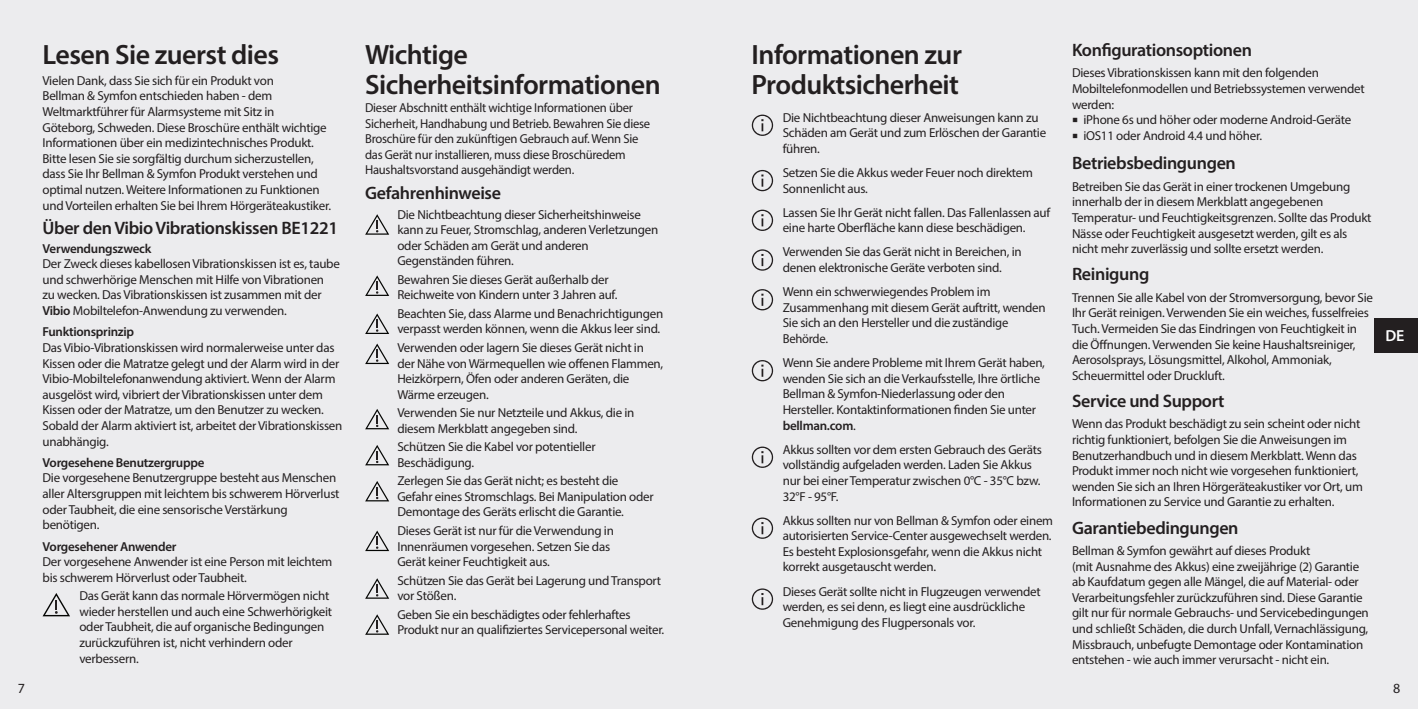
<style>
.page{position:relative;width:1418px;height:709px;background:#fff}
.page>*{position:absolute;margin:0;border:0;box-sizing:border-box;transform-origin:0 0}
.t1{font:600 28px/30px "Myriad Pro";letter-spacing:-.02em;color:#231f20}
.t2{font:600 18px "Myriad Pro";letter-spacing:-.02em;color:#231f20}
.t3{font:600 16px "Myriad Pro";color:#fff}
.t4{font:14px "Myriad Pro";color:#231f20}
.t5{font:13px/15.6px "Myriad Pro";letter-spacing:-.02em;color:#231f20}
.t6{font:600 13px "Myriad Pro";letter-spacing:-.02em;color:#231f20}
.s1{font-weight:600}
</style>
<div class="page">
<div style="left:0;top:0;width:1417px;height:709px;background:#ececee"></div>
<div style="left:1373px;top:318px;width:44px;height:34px;background:#231f20"></div>
<svg style="left:43px;top:593px;width:27px;height:23px"></svg>
<svg style="left:365px;top:214px;width:24px;height:21px"></svg>
<svg style="left:365px;top:275px;width:24px;height:21px"></svg>
<svg style="left:365px;top:313px;width:24px;height:21px"></svg>
<svg style="left:365px;top:343px;width:24px;height:21px"></svg>
<svg style="left:365px;top:409px;width:24px;height:20px"></svg>
<svg style="left:365px;top:445px;width:24px;height:20px"></svg>
<svg style="left:365px;top:481px;width:24px;height:20px"></svg>
<svg style="left:365px;top:530px;width:24px;height:21px"></svg>
<svg style="left:365px;top:578px;width:24px;height:20px"></svg>
<svg style="left:365px;top:614px;width:24px;height:20px"></svg>
<svg style="left:751px;top:115px;width:22px;height:21px"></svg>
<svg style="left:751px;top:170px;width:22px;height:21px"></svg>
<svg style="left:751px;top:210px;width:22px;height:21px"></svg>
<svg style="left:751px;top:249px;width:22px;height:22px"></svg>
<svg style="left:751px;top:289px;width:22px;height:21px"></svg>
<svg style="left:751px;top:360px;width:22px;height:21px"></svg>
<svg style="left:751px;top:446px;width:22px;height:22px"></svg>
<svg style="left:751px;top:517px;width:22px;height:22px"></svg>
<svg style="left:751px;top:588px;width:22px;height:21px"></svg>
<p class="t1" style="left:43px;top:38px;width:238px">Lesen Sie zuerst dies</p>
<p class="t5" style="left:43px;top:72px;width:290px">Vielen Dank, dass Sie sich für ein Produkt von<br>Bellman &amp; Symfon entschieden haben - dem Weltmarktführer für Alarmsysteme mit Sitz in<br>Göteborg, Schweden. Diese Broschüre enthält wichtige Informationen über ein medizintechnisches Produkt.<br>Bitte lesen Sie sie sorgfältig durchum sicherzustellen, dass Sie Ihr Bellman &amp; Symfon Produkt verstehen und optimal nutzen. Weitere Informationen zu Funktionen und Vorteilen erhalten Sie bei Ihrem Hörgeräteakustiker.</p>
<p class="t2" style="left:43px;top:217px;width:297px">Über den Vibio Vibrationskissen BE1221</p>
<p class="t6" style="left:43px;top:240px;width:110px">Verwendungszweck</p>
<p class="t5" style="left:43px;top:256px;width:299px">Der Zweck dieses kabellosen Vibrationskissen ist es, taube und schwerhörige Menschen mit Hilfe von Vibrationen zu wecken. Das Vibrationskissen ist zusammen mit der <span class="s1">Vibio</span> Mobiltelefon-Anwendung zu verwenden.</p>
<p class="t6" style="left:43px;top:323px;width:93px">Funktionsprinzip</p>
<p class="t5" style="left:43px;top:339px;width:301px">Das Vibio-Vibrationskissen wird normalerweise unter das Kissen oder die Matratze gelegt und der Alarm wird in der Vibio-Mobiltelefonanwendung aktiviert. Wenn der Alarm ausgelöst wird, vibriert der Vibrationskissen unter dem Kissen oder der Matratze, um den Benutzer zu wecken.<br>Sobald der Alarm aktiviert ist, arbeitet der Vibrationskissen unabhängig.</p>
<p class="t6" style="left:43px;top:454px;width:163px">Vorgesehene Benutzergruppe</p>
<p class="t5" style="left:43px;top:470px;width:298px">Die vorgesehene Benutzergruppe besteht aus Menschen aller Altersgruppen mit leichtem bis schwerem Hörverlust oder Taubheit, die eine sensorische Verstärkung benötigen.</p>
<p class="t6" style="left:43px;top:538px;width:135px">Vorgesehener Anwender</p>
<p class="t5" style="left:43px;top:554px;width:291px">Der vorgesehene Anwender ist eine Person mit leichtem bis schwerem Hörverlust oder Taubheit.</p>
<p class="t5" style="left:79px;top:588px;width:254px">Das Gerät kann das normale Hörvermögen nicht wieder herstellen und auch eine Schwerhörigkeit oder Taubheit, die auf organische Bedingungen zurückzuführen ist, nicht verhindern oder verbessern.</p>
<p class="t1" style="left:365px;top:38px;width:297px">Wichtige<br>Sicherheitsinformationen</p>
<p class="t5" style="left:365px;top:100px;width:287px">Dieser Abschnitt enthält wichtige Informationen über Sicherheit, Handhabung und Betrieb. Bewahren Sie diese Broschüre für den zukünftigen Gebrauch auf. Wenn Sie das Gerät nur installieren, muss diese Broschüredem Haushaltsvorstand ausgehändigt werden.</p>
<p class="t2" style="left:365px;top:181px;width:137px">Gefahrenhinweise</p>
<p class="t5" style="left:397px;top:206px;width:262px">Die Nichtbeachtung dieser Sicherheitshinweise kann zu Feuer, Stromschlag, anderen Verletzungen oder Schäden am Gerät und anderen Gegenständen führen.</p>
<p class="t5" style="left:397px;top:271px;width:221px">Bewahren Sie dieses Gerät außerhalb der<br>Reichweite von Kindern unter 3 Jahren auf.</p>
<p class="t5" style="left:397px;top:305px;width:267px">Beachten Sie, dass Alarme und Benachrichtigungen verpasst werden können, wenn die Akkus leer sind.</p>
<p class="t5" style="left:397px;top:339px;width:267px">Verwenden oder lagern Sie dieses Gerät nicht in der Nähe von Wärmequellen wie offenen Flammen, Heizkörpern, Öfen oder anderen Geräten, die Wärme erzeugen.</p>
<p class="t5" style="left:397px;top:405px;width:238px">Verwenden Sie nur Netzteile und Akkus, die in diesem Merkblatt angegeben sind.</p>
<p class="t5" style="left:397px;top:439px;width:200px">Schützen Sie die Kabel vor potentieller<br>Beschädigung.</p>
<p class="t5" style="left:397px;top:473px;width:258px">Zerlegen Sie das Gerät nicht; es besteht die<br>Gefahr eines Stromschlags. Bei Manipulation oder<br>Demontage des Geräts erlischt die Garantie.</p>
<p class="t5" style="left:397px;top:522px;width:218px">Dieses Gerät ist nur für die Verwendung in<br>Innenräumen vorgesehen. Setzen Sie das<br>Gerät keiner Feuchtigkeit aus.</p>
<p class="t5" style="left:397px;top:572px;width:265px">Schützen Sie das Gerät bei Lagerung und Transport vor Stößen.</p>
<p class="t5" style="left:397px;top:606px;width:268px">Geben Sie ein beschädigtes oder fehlerhaftes<br>Produkt nur an qualifiziertes Servicepersonal weiter.</p>
<p class="t1" style="left:751px;top:38px;width:212px">Informationen zur<br>Produktsicherheit</p>
<p class="t5" style="left:782px;top:109px;width:265px">Die Nichtbeachtung dieser Anweisungen kann zu<br>Schäden am Gerät und zum Erlöschen der Garantie führen.</p>
<p class="t5" style="left:782px;top:165px;width:252px">Setzen Sie die Akkus weder Feuer noch direktem<br>Sonnenlicht aus.</p>
<p class="t5" style="left:782px;top:204px;width:269px">Lassen Sie Ihr Gerät nicht fallen. Das Fallenlassen auf eine harte Oberfläche kann diese beschädigen.</p>
<p class="t5" style="left:782px;top:244px;width:240px">Verwenden Sie das Gerät nicht in Bereichen, in denen elektronische Geräte verboten sind.</p>
<p class="t5" style="left:782px;top:284px;width:264px">Wenn ein schwerwiegendes Problem im Zusammenhang mit diesem Gerät auftritt, wenden Sie sich an den Hersteller und die zuständige Behörde.</p>
<p class="t5" style="left:782px;top:355px;width:264px">Wenn Sie andere Probleme mit Ihrem Gerät haben, wenden Sie sich an die Verkaufsstelle, Ihre örtliche Bellman &amp; Symfon-Niederlassung oder den Hersteller. Kontaktinformationen finden Sie unter <span class="s1">bellman.com</span>.</p>
<p class="t5" style="left:782px;top:441px;width:261px">Akkus sollten vor dem ersten Gebrauch des Geräts vollständig aufgeladen werden. Laden Sie Akkus nur bei einer Temperatur zwischen 0°C - 35°C bzw.<br>32°F - 95°F.</p>
<p class="t5" style="left:782px;top:512px;width:272px">Akkus sollten nur von Bellman &amp; Symfon oder einem autorisierten Service-Center ausgewechselt werden.<br>Es besteht Explosionsgefahr, wenn die Akkus nicht korrekt ausgetauscht werden.</p>
<p class="t5" style="left:782px;top:583px;width:259px">Dieses Gerät sollte nicht in Flugzeugen verwendet werden, es sei denn, es liegt eine ausdrückliche<br>Genehmigung des Flugpersonals vor.</p>
<p class="t2" style="left:1071px;top:39px;width:181px">Konfigurationsoptionen</p>
<p class="t5" style="left:1071px;top:65px;width:294px">Dieses Vibrationskissen kann mit den folgenden<br>Mobiltelefonmodellen und Betriebssystemen verwendet werden:</p>
<p class="t5" style="left:1071px;top:112px;width:281px">○ iPhone 6s und höher oder moderne Android-Geräte</p>
<p class="t5" style="left:1071px;top:127px;width:191px">○ iOS11 oder Android 4.4 und höher.</p>
<p class="t2" style="left:1071px;top:152px;width:165px">Betriebsbedingungen</p>
<p class="t5" style="left:1071px;top:178px;width:301px">Betreiben Sie das Gerät in einer trockenen Umgebung innerhalb der in diesem Merkblatt angegebenen Temperatur- und Feuchtigkeitsgrenzen. Sollte das Produkt Nässe oder Feuchtigkeit ausgesetzt werden, gilt es als nicht mehr zuverlässig und sollte ersetzt werden.</p>
<p class="t2" style="left:1071px;top:263px;width:79px">Reinigung</p>
<p class="t5" style="left:1071px;top:289px;width:302px">Trennen Sie alle Kabel von der Stromversorgung, bevor Sie Ihr Gerät reinigen. Verwenden Sie ein weiches, fusselfreies Tuch. Vermeiden Sie das Eindringen von Feuchtigkeit in die Öffnungen. Verwenden Sie keine Haushaltsreiniger, Aerosolsprays, Lösungsmittel, Alkohol, Ammoniak, Scheuermittel oder Druckluft.</p>
<p class="t2" style="left:1071px;top:389px;width:154px">Service und Support</p>
<p class="t5" style="left:1071px;top:416px;width:292px">Wenn das Produkt beschädigt zu sein scheint oder nicht richtig funktioniert, befolgen Sie die Anweisungen im Benutzerhandbuch und in diesem Merkblatt. Wenn das Produkt immer noch nicht wie vorgesehen funktioniert, wenden Sie sich an Ihren Hörgeräteakustiker vor Ort, um Informationen zu Service und Garantie zu erhalten.</p>
<p class="t2" style="left:1071px;top:516px;width:168px">Garantiebedingungen</p>
<p class="t5" style="left:1071px;top:542px;width:298px">Bellman &amp; Symfon gewährt auf dieses Produkt<br>(mit Ausnahme des Akkus) eine zweijährige (2) Garantie ab Kaufdatum gegen alle Mängel, die auf Material- oder Verarbeitungsfehler zurückzuführen sind. Diese Garantie gilt nur für normale Gebrauchs- und Servicebedingungen und schließt Schäden, die durch Unfall, Vernachlässigung, Missbrauch, unbefugte Demontage oder Kontamination entstehen - wie auch immer verursacht - nicht ein.</p>
<p class="t3" style="left:1385px;top:326px;width:21px">DE</p>
<p class="t4" style="left:18px;top:679px;width:9px">7</p>
<p class="t4" style="left:1392px;top:679px;width:9px">8</p>
</div>
